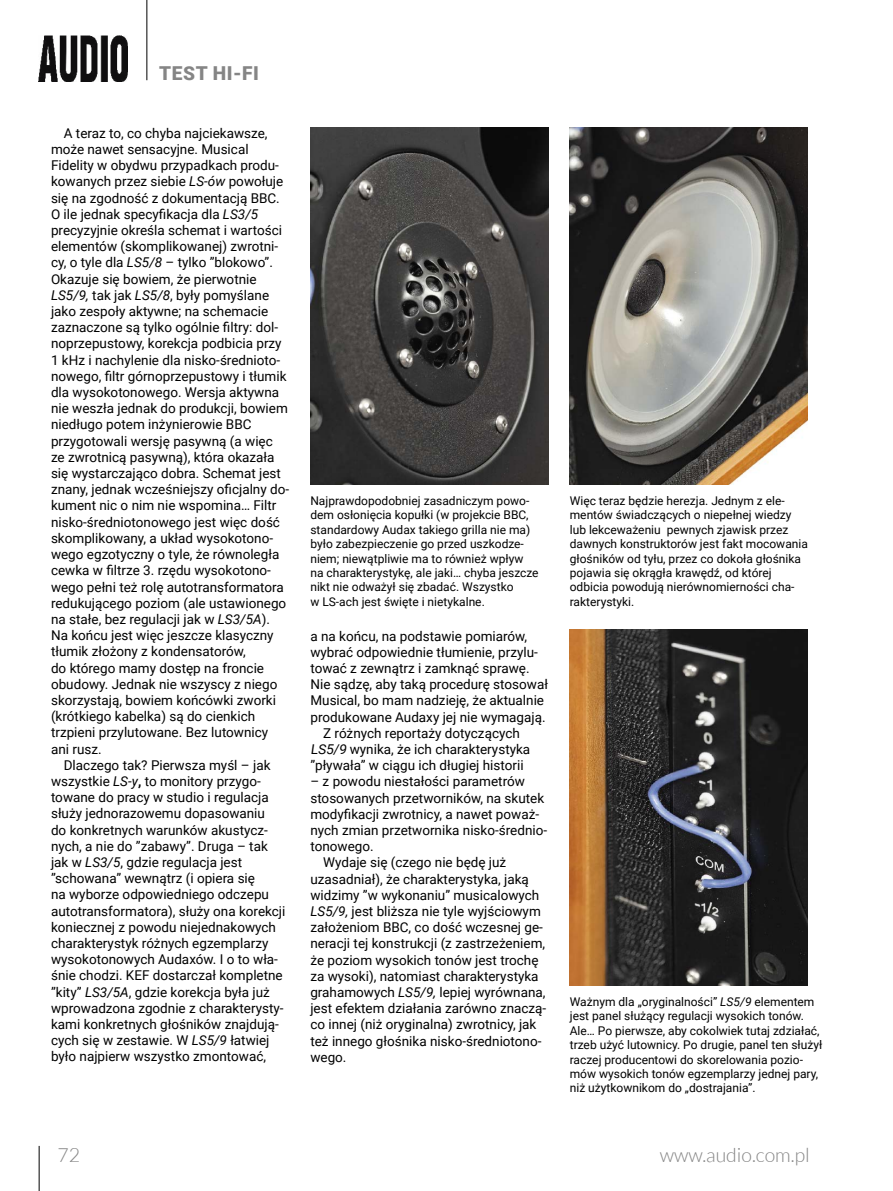
<style>
.page{position:relative;width:893px;height:1191px;background:#fff}
.page>*{position:absolute;margin:0;border:0;box-sizing:border-box;transform-origin:0 0}
.t1{font:300 19.5px "Lato";color:#858585}
.t2{font:900 19.2px "Roboto";letter-spacing:.035em;color:#858585}
.t3{font:13.5px/16.2px "Roboto";color:#000}
.t4{font:12px/14.4px "Roboto";color:#000}
.s1{font-style:italic}
.s2{font-weight:700}
</style>
<div class="page">
<hr style="left:39px;top:1145px;width:1px;height:46px;background:#000">
<hr style="left:147px;top:0;width:1px;height:80px;background:#000">
<img style="left:39px;top:35px;width:89px;height:46px">
<img style="left:570px;top:629px;width:238px;height:356px">
<img style="left:310px;top:128px;width:239px;height:357px">
<img style="left:570px;top:128px;width:238px;height:357px">
<h2 class="t2" style="left:159px;top:60px;width:101px">TEST HI-FI</h2>
<p class="t3" style="left:51px;top:124px;width:240px;text-indent:13px">A teraz to, co chyba najciekawsze, może nawet sensacyjne. Musical Fidelity w obydwu przypadkach produ&shy;kowanych przez siebie <span class="s1">LS-ów</span> powołuje się na zgodność z dokumentacją BBC.<br>O ile jednak specyfikacja dla <span class="s1">LS3/5 </span>precyzyjnie określa schemat i wartości elementów (skomplikowanej) zwrotni&shy;cy, o tyle dla <span class="s1">LS5/8</span> – tylko ”blokowo”.<br>Okazuje się bowiem, że pierwotnie <span class="s1">LS5/9,</span> tak jak <span class="s1">LS5/8</span>, były pomyślane jako zespoły aktywne; na schemacie zaznaczone są tylko ogólnie filtry: dol&shy;noprzepustowy, korekcja podbicia przy 1 kHz i nachylenie dla nisko-średnioto&shy;nowego, filtr górnoprzepustowy i tłumik dla wysokotonowego. Wersja aktywna nie weszła jednak do produkcji, bowiem niedługo potem inżynierowie BBC przygotowali wersję pasywną (a więc ze zwrotnicą pasywną), która okazała się wystarczająco dobra. Schemat jest znany, jednak wcześniejszy oficjalny do&shy;kument nic o nim nie wspomina… Filtr nisko-średniotonowego jest więc dość skomplikowany, a układ wysokotono&shy;wego egzotyczny o tyle, że równoległa cewka w filtrze 3. rzędu wysokotono&shy;wego pełni też rolę autotransformatora redukującego poziom (ale ustawionego na stałe, bez regulacji jak w <span class="s1">LS3/5A</span>).<br>Na końcu jest więc jeszcze klasyczny tłumik złożony z kondensatorów,<br>do którego mamy dostęp na froncie obudowy. Jednak nie wszyscy z niego skorzystają, bowiem końcówki zworki (krótkiego kabelka) są do cienkich trzpieni przylutowane. Bez lutownicy ani rusz.</p>
<p class="t3" style="left:51px;top:756px;width:236px;text-indent:13px">Dlaczego tak? Pierwsza myśl – jak wszystkie <span class="s1">LS-y</span><span class="s2">,</span> to monitory przygo&shy;towane do pracy w studio i regulacja służy jednorazowemu dopasowaniu<br>do konkretnych warunków akustycz&shy;nych, a nie do ”zabawy”. Druga – tak jak w <span class="s1">LS3/5</span>, gdzie regulacja jest ”schowana” wewnątrz (i opiera się<br>na wyborze odpowiedniego odczepu autotransformatora), służy ona korekcji koniecznej z powodu niejednakowych charakterystyk różnych egzemplarzy wysokotonowych Audaxów. I o to wła&shy;śnie chodzi. KEF dostarczał kompletne ”kity” <span class="s1">LS3/5A</span>, gdzie korekcja była już wprowadzona zgodnie z charakterysty&shy;kami konkretnych głośników znajdują&shy;cych się w zestawie. W <span class="s1">LS5/9</span> łatwiej było najpierw wszystko zmontować,</p>
<p class="t4" style="left:310px;top:493px;width:230px">Najprawdopodobniej zasadniczym powo&shy;dem osłonięcia kopułki (w projekcie BBC, standardowy Audax takiego grilla nie ma) było zabezpieczenie go przed uszkodze&shy;niem; niewątpliwie ma to również wpływ na charakterystykę, ale jaki… chyba jeszcze nikt nie odważył się zbadać. Wszystko<br>w LS-ach jest święte i nietykalne.</p>
<p class="t4" style="left:570px;top:493px;width:240px">Więc teraz będzie herezja. Jednym z ele&shy;mentów świadczących o niepełnej wiedzy lub lekceważeniu pewnych zjawisk przez dawnych konstruktorów jest fakt mocowania głośników od tyłu, przez co dokoła głośnika pojawia się okrągła krawędź, od której odbicia powodują nierównomierności cha&shy;rakterystyki.</p>
<p class="t3" style="left:310px;top:627px;width:218px">a na końcu, na podstawie pomiarów,</p>
<p class="t3" style="left:310px;top:643px;width:229px">wybrać odpowiednie tłumienie, przylu-</p>
<p class="t3" style="left:310px;top:659px;width:221px">tować z zewnątrz i zamknąć sprawę.</p>
<p class="t3" style="left:310px;top:675px;width:239px">Nie sądzę, aby taką procedurę stosował</p>
<p class="t3" style="left:310px;top:692px;width:235px">Musical, bo mam nadzieję, że aktualnie</p>
<p class="t3" style="left:310px;top:708px;width:237px">produkowane Audaxy jej nie wymagają.</p>
<p class="t3" style="left:323px;top:724px;width:198px">Z różnych reportaży dotyczących</p>
<p class="t3" style="left:310px;top:740px;width:221px">LS5/9 wynika, że ich charakterystyka</p>
<p class="t3" style="left:310px;top:756px;width:215px">”pływała” w ciągu ich długiej historii</p>
<p class="t3" style="left:310px;top:773px;width:216px">– z powodu niestałości parametrów</p>
<p class="t3" style="left:310px;top:789px;width:235px">stosowanych przetworników, na skutek</p>
<p class="t3" style="left:310px;top:805px;width:230px">modyfikacji zwrotnicy, a nawet poważ-</p>
<p class="t3" style="left:310px;top:821px;width:238px">nych zmian przetwornika nisko-średnio-</p>
<p class="t3" style="left:310px;top:837px;width:65px">tonowego.</p>
<p class="t3" style="left:323px;top:854px;width:185px">Wydaje się (czego nie będę już</p>
<p class="t3" style="left:310px;top:870px;width:220px">uzasadniał), że charakterystyka, jaką</p>
<p class="t3" style="left:310px;top:886px;width:230px">widzimy ”w wykonaniu” musicalowych</p>
<p class="t3" style="left:310px;top:902px;width:232px"><span class="s1">LS5/9,</span> jest bliższa nie tyle wyjściowym</p>
<p class="t3" style="left:310px;top:918px;width:234px">założeniom BBC, co dość wczesnej ge-</p>
<p class="t3" style="left:310px;top:935px;width:236px">neracji tej konstrukcji (z zastrzeżeniem,</p>
<p class="t3" style="left:310px;top:951px;width:230px">że poziom wysokich tonów jest trochę</p>
<p class="t3" style="left:310px;top:967px;width:230px">za wysoki), natomiast charakterystyka</p>
<p class="t3" style="left:310px;top:983px;width:237px">grahamowych <span class="s1">LS5/9,</span> lepiej wyrównana,</p>
<p class="t3" style="left:310px;top:999px;width:237px">jest efektem działania zarówno znaczą-</p>
<p class="t3" style="left:310px;top:1016px;width:228px">co innej (niż oryginalna) zwrotnicy, jak</p>
<p class="t3" style="left:310px;top:1032px;width:233px">też innego głośnika nisko-średniotono-</p>
<p class="t3" style="left:310px;top:1048px;width:38px">wego.</p>
<p class="t4" style="left:570px;top:994px;width:254px">Ważnym dla „oryginalności” <span class="s1">LS5/9</span> elementem jest panel służący regulacji wysokich tonów.<br>Ale… Po pierwsze, aby cokolwiek tutaj zdziałać, trzeb użyć lutownicy. Po drugie, panel ten służył raczej producentowi do skorelowania pozio&shy;mów wysokich tonów egzemplarzy jednej pary, niż użytkownikom do „dostrajania”.</p>
<h1 class="t1" style="left:57px;top:1144px;width:24px">72</h1>
<h1 class="t1" style="left:660px;top:1144px;width:151px">www.audio.com.pl</h1>
</div>
